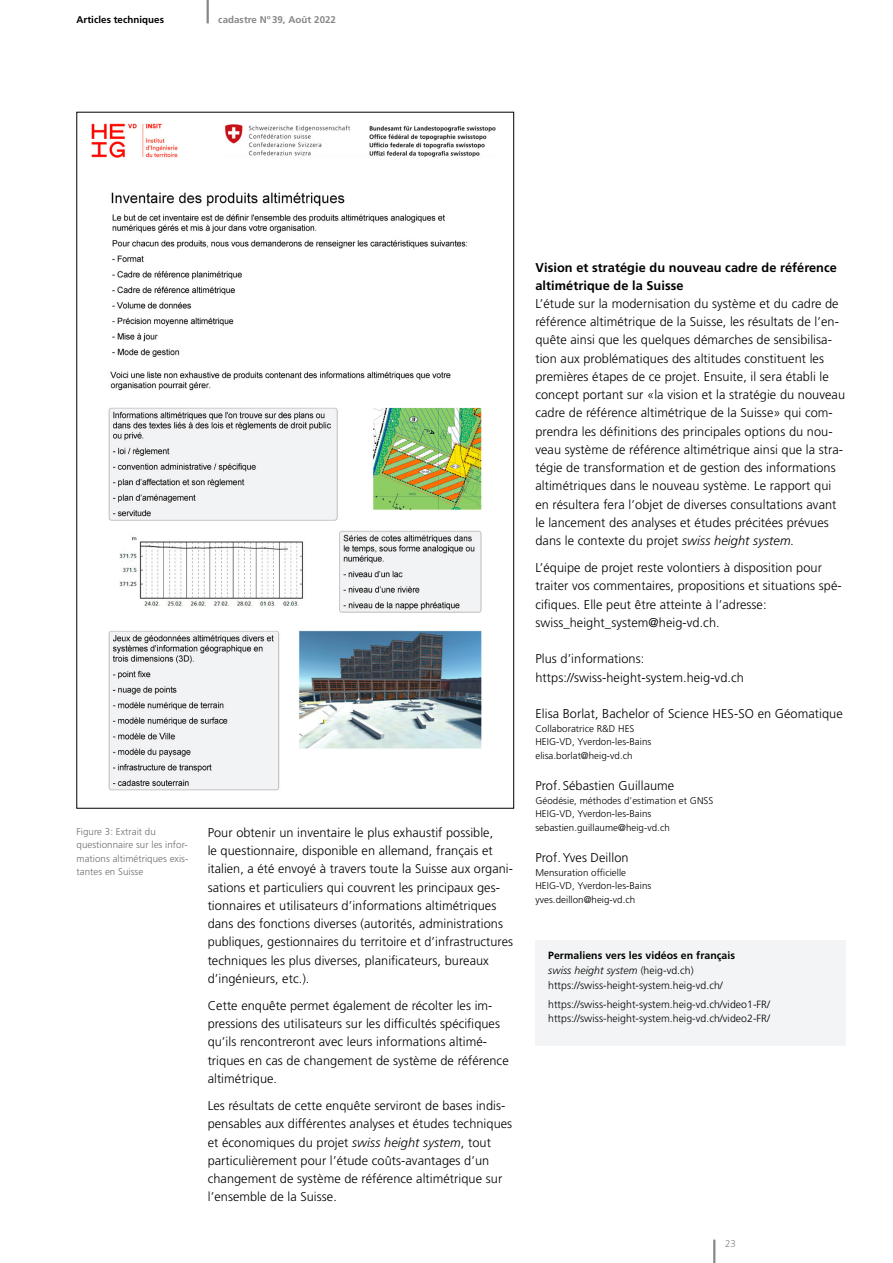
<style>
.page{position:relative;width:893px;height:1263px;background:#fff}
.page>*{position:absolute;margin:0;border:0;box-sizing:border-box;transform-origin:0 0}
.Lauftext_F{font:300 12.75px/18.1px "Frutiger LT Pro";letter-spacing:.005em;color:#000}
.Titel_Lauftext_F{font:700 12.75px/18.3px "Frutiger LT Pro";letter-spacing:.005em;color:#000}
.Kleinschrift_Kasten{font:300 10.5px "Frutiger LT Pro";letter-spacing:.005em;color:#000}
.Kleinschrift_Kasten-2{font:700 10.5px "Frutiger LT Pro";letter-spacing:.005em;color:#000}
.Kleinschrift_Kasten-3{font:italic 300 10.5px "Frutiger LT Pro";letter-spacing:.01em;color:#000}
.Kleinschrift_F{font:300 9.75px "Frutiger LT Pro";letter-spacing:.005em;color:#000}
.t1{font:300 9.75px/13.5px "Frutiger LT Pro";letter-spacing:.005em;color:#6e6e6e}
.t2{font:700 9.75px "Frutiger LT Pro";letter-spacing:.005em;color:#868786}
.t3{font:700 9.75px "Frutiger LT Pro";letter-spacing:.005em;color:#000}
.t4{font:300 9.75px "Frutiger LT Pro";color:#868786}
.s1{font-style:italic}
.s2{font-style:normal}
</style>
<div class="page">
<hr style="left:713px;top:1239px;width:2px;height:24px;background:#868786">
<hr style="left:207px;top:0;width:2px;height:23px;background:#868786">
<img style="left:91px;top:123px;width:405px;height:668px">
<div style="left:535px;top:940px;width:311px;height:105px;background:#f3f4f5"></div>
<p class="t3" style="left:77px;top:14px;width:89px">Articles techniques</p>
<p class="t2" style="left:218px;top:14px;width:119px">cadastre Nº39, Août 2022</p>
<p class="t1" style="left:77px;top:825px;width:113px">Figure 3: Extrait du questionnaire sur les infor&shy;mations altimétriques exis&shy;tantes en Suisse</p>
<p class="Lauftext_F" style="left:208px;top:823px;width:307px">Pour obtenir un inventaire le plus exhaustif possible,<br>le questionnaire, disponible en allemand, français et italien, a été envoyé à travers toute la Suisse aux organi&shy;sations et particuliers qui couvrent les principaux ges&shy;tionnaires et utilisateurs d’informations altimétriques dans des fonctions diverses (autorités, administrations publiques, gestionnaires du territoire et d’infrastructures techniques les plus diverses, planificateurs, bureaux d’ingénieurs, etc.).</p>
<p class="Lauftext_F" style="left:208px;top:996px;width:303px">Cette enquête permet également de récolter les im&shy;pressions des utilisateurs sur les difficultés spécifiques qu’ils rencontreront avec leurs informations altimé&shy;triques en cas de changement de système de référence altimétrique.</p>
<p class="Lauftext_F" style="left:208px;top:1097px;width:306px">Les résultats de cette enquête serviront de bases indis&shy;pensables aux différentes analyses et études techniques et économiques du projet <span class="s1">swiss height system</span>, tout particulièrement pour l’étude coûts-avantages d’un changement de système de référence altimétrique sur l’ensemble de la Suisse.</p>
<h2 class="Titel_Lauftext_F" style="left:535px;top:258px;width:303px">Vision et stratégie du nouveau cadre de référence altimétrique de la Suisse</h2>
<p class="Lauftext_F" style="left:535px;top:295px;width:311px">L’étude sur la modernisation du système et du cadre de référence altimétrique de la Suisse, les résultats de l’en&shy;quête ainsi que les quelques démarches de sensibilisa&shy;tion aux problématiques des altitudes constituent les premières étapes de ce projet. Ensuite, il sera établi le concept portant sur «la vision et la stratégie du nouveau cadre de référence altimétrique de la Suisse» qui com&shy;prendra les définitions des principales options du nou&shy;veau système de référence altimétrique ainsi que la stra&shy;tégie de transformation et de gestion des informations altimétriques dans le nouveau système. Le rapport qui en résultera fera l’objet de diverses consultations avant le lancement des analyses et études précitées prévues dans le contexte du projet <span class="s1">swiss height system.</span></p>
<p class="Lauftext_F" style="left:535px;top:559px;width:308px">L’équipe de projet reste volontiers à disposition pour traiter vos commentaires, propositions et situations spé&shy;cifiques. Elle peut être atteinte à l’adresse:</p>
<p class="Lauftext_F" style="left:535px;top:613px;width:186px">swiss_height_system@heig-vd.ch.</p>
<p class="Lauftext_F" style="left:535px;top:650px;width:110px">Plus d’informations:</p>
<p class="Lauftext_F" style="left:535px;top:668px;width:210px">https://swiss-height-system.heig-vd.ch</p>
<p class="Lauftext_F" style="left:535px;top:705px;width:309px">Elisa Borlat, Bachelor of Science HES-SO en Géomatique</p>
<p class="Kleinschrift_F" style="left:535px;top:722px;width:101px">Collaboratrice R&amp;D HES</p>
<p class="Kleinschrift_F" style="left:535px;top:736px;width:117px">HEIG-VD, Yverdon-les-Bains</p>
<p class="Kleinschrift_F" style="left:535px;top:749px;width:99px">elisa.borlat@heig-vd.ch</p>
<p class="Lauftext_F" style="left:535px;top:777px;width:140px">Prof. Sébastien Guillaume</p>
<p class="Kleinschrift_F" style="left:535px;top:795px;width:179px">Géodésie, méthodes d’estimation et GNSS</p>
<p class="Kleinschrift_F" style="left:535px;top:808px;width:117px">HEIG-VD, Yverdon-les-Bains</p>
<p class="Kleinschrift_F" style="left:535px;top:822px;width:136px">sebastien.guillaume@heig-vd.ch</p>
<p class="Lauftext_F" style="left:535px;top:849px;width:95px">Prof.Yves Deillon</p>
<p class="Kleinschrift_F" style="left:535px;top:867px;width:92px">Mensuration officielle</p>
<p class="Kleinschrift_F" style="left:535px;top:880px;width:117px">HEIG-VD, Yverdon-les-Bains</p>
<p class="Kleinschrift_F" style="left:535px;top:894px;width:101px">yves.deillon@heig-vd.ch</p>
<p class="Kleinschrift_Kasten-2" style="left:548px;top:949px;width:188px">Permaliens vers les vidéos en français</p>
<p class="Kleinschrift_Kasten-3" style="left:548px;top:964px;width:147px">swiss height system <span class="s2">(heig-vd.ch)</span></p>
<p class="Kleinschrift_Kasten" style="left:548px;top:979px;width:176px">https://swiss-height-system.heig-vd.ch/</p>
<p class="Kleinschrift_Kasten" style="left:548px;top:998px;width:223px">https://swiss-height-system.heig-vd.ch/video1-FR/</p>
<p class="Kleinschrift_Kasten" style="left:548px;top:1012px;width:223px">https://swiss-height-system.heig-vd.ch/video2-FR/</p>
<p class="t4" style="left:725px;top:1238px;width:12px">23</p>
</div>
